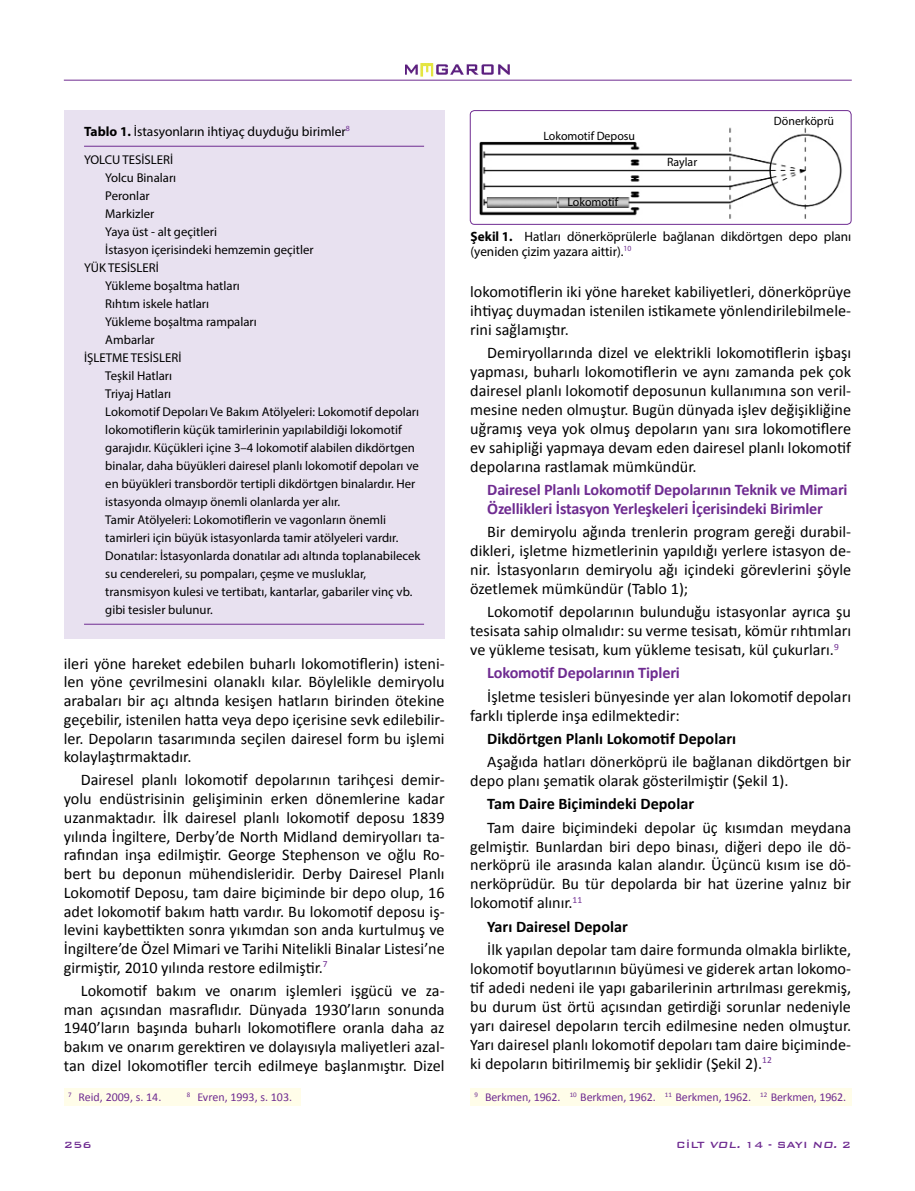
<style>
.page{position:relative;width:915px;height:1191px;background:#fff}
.page>*{position:absolute;margin:0;border:0;box-sizing:border-box;transform-origin:0 0}
.t1{font:16.2px/18.9px "Calibri";color:#000;text-align:justify}
.t2{font:700 16.2px/18.9px "Calibri";letter-spacing:-.01em;color:#6f2c91}
.t3{font:700 16.2px "Calibri";color:#000}
.t4{font:13.5px/15px "Myriad Pro";color:#000}
.t5{font:12.75px "Myriad Pro";color:#000}
.t6{font:12.15px "Myriad Pro";color:#000}
.t7{font:12px "Calibri";letter-spacing:-.01em;color:#6f2c91}
.t8{font:500 12px "Bank Gothic BT";color:#6f2c91}
.s1{font-weight:700}
.s2{font-style:italic}
</style>
<div class="page">
<div style="left:64px;top:1088px;width:118px;height:17px;background:#fffde9"></div>
<div style="left:470px;top:1088px;width:95px;height:17px;background:#fffde9"></div>
<div style="left:565px;top:1088px;width:95px;height:17px;background:#fffde9"></div>
<div style="left:660px;top:1088px;width:95px;height:17px;background:#fffde9"></div>
<div style="left:755px;top:1088px;width:95px;height:17px;background:#fffde9"></div>
<div style="left:182px;top:1088px;width:119px;height:17px;background:#fffde9"></div>
<div style="left:64px;top:111px;width:380px;height:528px;background:#e8e1f0"></div>
<hr style="left:84px;top:146px;width:340px;height:1px;background:#6f2c91">
<hr style="left:84px;top:624px;width:340px;height:1px;background:#6f2c91">
<img style="left:470px;top:127px;width:372px;height:97px">
<div style="left:470px;top:110px;width:381px;height:115px;border:1px solid #6f2c91;border-radius:4px"></div>
<img style="left:405px;top:64px;width:104px;height:16px">
<hr style="left:64px;top:80px;width:787px;height:1px;background:#6f2c91">
<p class="t4" style="left:84px;top:123px;width:267px"><span class="s1">Tablo 1.</span> İstasyonların ihtiyaç duyduğu birimler<sup>8</sup></p>
<p class="t5" style="left:84px;top:152px;width:90px">YOLCU TESİSLERİ</p>
<p class="t5" style="left:105px;top:170px;width:72px">Yolcu Binaları</p>
<p class="t5" style="left:105px;top:188px;width:46px">Peronlar</p>
<p class="t5" style="left:105px;top:206px;width:50px">Markizler</p>
<p class="t5" style="left:105px;top:224px;width:113px">Yaya üst - alt geçitleri</p>
<p class="t5" style="left:105px;top:242px;width:210px">İstasyon içerisindeki hemzemin geçitler</p>
<p class="t5" style="left:84px;top:260px;width:76px">YÜK TESİSLERİ</p>
<p class="t5" style="left:105px;top:278px;width:136px">Yükleme boşaltma hatları</p>
<p class="t5" style="left:105px;top:296px;width:105px">Rıhtım iskele hatları</p>
<p class="t5" style="left:105px;top:314px;width:153px">Yükleme boşaltma rampaları</p>
<p class="t5" style="left:105px;top:332px;width:51px">Ambarlar</p>
<p class="t5" style="left:84px;top:350px;width:99px">İŞLETME TESİSLERİ</p>
<p class="t5" style="left:105px;top:368px;width:68px">Teşkil Hatları</p>
<p class="t5" style="left:105px;top:386px;width:67px">Triyaj Hatları</p>
<p class="t5" style="left:105px;top:404px;width:315px">Lokomotif Depoları Ve Bakım Atölyeleri: Lokomotif depoları</p>
<p class="t5" style="left:105px;top:422px;width:298px">lokomotiflerin küçük tamirlerinin yapılabildiği lokomotif</p>
<p class="t5" style="left:105px;top:440px;width:311px">garajıdır. Küçükleri içine 3–4 lokomotif alabilen dikdörtgen</p>
<p class="t5" style="left:105px;top:458px;width:315px">binalar, daha büyükleri dairesel planlı lokomotif depoları ve</p>
<p class="t5" style="left:105px;top:476px;width:311px">en büyükleri transbordör tertipli dikdörtgen binalardır. Her</p>
<p class="t5" style="left:105px;top:494px;width:236px">istasyonda olmayıp önemli olanlarda yer alır.</p>
<p class="t5" style="left:105px;top:512px;width:282px">Tamir Atölyeleri: Lokomotiflerin ve vagonların önemli</p>
<p class="t5" style="left:105px;top:530px;width:294px">tamirleri için büyük istasyonlarda tamir atölyeleri vardır.</p>
<p class="t5" style="left:105px;top:548px;width:316px">Donatılar: İstasyonlarda donatılar adı altında toplanabilecek</p>
<p class="t5" style="left:105px;top:566px;width:262px">su cendereleri, su pompaları, çeşme ve musluklar,</p>
<p class="t5" style="left:105px;top:584px;width:308px">transmisyon kulesi ve tertibatı, kantarlar, gabariler vinç vb.</p>
<p class="t5" style="left:105px;top:602px;width:109px">gibi tesisler bulunur.</p>
<p class="t1" style="left:64px;top:654px;width:382px">ileri yöne hareket edebilen buharlı lokomotiflerin) isteni&shy;len yöne çevrilmesini olanaklı kılar. Böylelikle demiryolu arabaları bir açı altında kesişen hatların birinden ötekine geçebilir, istenilen hatta veya depo içerisine sevk edilebilir&shy;ler. Depoların tasarımında seçilen dairesel form bu işlemi kolaylaştırmaktadır.</p>
<p class="t1" style="left:64px;top:770px;width:382px;text-indent:17px">Dairesel planlı lokomotif depolarının tarihçesi demir&shy;yolu endüstrisinin gelişiminin erken dönemlerine kadar uzanmaktadır. İlk dairesel planlı lokomotif deposu 1839 yılında İngiltere, Derby’de North Midland demiryolları ta&shy;rafından inşa edilmiştir. George Stephenson ve oğlu Ro&shy;bert bu deponun mühendisleridir. Derby Dairesel Planlı Lokomotif Deposu, tam daire biçiminde bir depo olup, 16 adet lokomotif bakım hattı vardır. Bu lokomotif deposu iş&shy;levini kaybettikten sonra yıkımdan son anda kurtulmuş ve İngiltere’de Özel Mimari ve Tarihi Nitelikli Binalar Listesi’ne girmiştir, 2010 yılında restore edilmiştir.<sup>7</sup></p>
<p class="t1" style="left:64px;top:981px;width:382px;text-indent:17px">Lokomotif bakım ve onarım işlemleri işgücü ve za&shy;man açısından masraflıdır. Dünyada 1930’ların sonunda 1940’ların başında buharlı lokomotiflere oranla daha az bakım ve onarım gerektiren ve dolayısıyla maliyetleri azal&shy;tan dizel lokomotifler tercih edilmeye başlanmıştır. Dizel</p>
<p class="t6" style="left:543px;top:128px;width:93px">Lokomotif Deposu</p>
<p class="t6" style="left:567px;top:195px;width:52px">Lokomotif</p>
<p class="t6" style="left:666px;top:154px;width:32px">Raylar</p>
<p class="t6" style="left:773px;top:114px;width:62px">Dönerköprü</p>
<p class="t4" style="left:470px;top:228px;width:382px"><span class="s1">Şekil 1.</span> Hatları dönerköprülerle bağlanan dikdörtgen depo planı (yeniden çizim yazara aittir).<sup>10</sup></p>
<p class="t1" style="left:470px;top:282px;width:382px">lokomotiflerin iki yöne hareket kabiliyetleri, dönerköprüye ihtiyaç duymadan istenilen istikamete yönlendirilebilmele&shy;rini sağlamıştır.</p>
<p class="t1" style="left:470px;top:343px;width:382px;text-indent:17px">Demiryollarında dizel ve elektrikli lokomotiflerin işbaşı yapması, buharlı lokomotiflerin ve aynı zamanda pek çok dairesel planlı lokomotif deposunun kullanımına son veril&shy;mesine neden olmuştur. Bugün dünyada işlev değişikliğine uğramış veya yok olmuş depoların yanı sıra lokomotiflere ev sahipliği yapmaya devam eden dairesel planlı lokomotif depolarına rastlamak mümkündür.</p>
<p class="t2" style="left:487px;top:480px;width:362px">Dairesel Planlı Lokomotif Depolarının Teknik ve Mimari<br>Özellikleri İstasyon Yerleşkeleri İçerisindeki Birimler</p>
<p class="t1" style="left:470px;top:522px;width:382px;text-indent:17px">Bir demiryolu ağında trenlerin program gereği durabil&shy;dikleri, işletme hizmetlerinin yapıldığı yerlere istasyon de&shy;nir. İstasyonların demiryolu ağı içindeki görevlerini şöyle özetlemek mümkündür (Tablo 1);</p>
<p class="t1" style="left:470px;top:602px;width:382px;text-indent:17px">Lokomotif depolarının bulunduğu istasyonlar ayrıca şu tesisata sahip olmalıdır: su verme tesisatı, kömür rıhtımları ve yükleme tesisatı, kum yükleme tesisatı, kül çukurları.<sup>9</sup></p>
<p class="t2" style="left:487px;top:663px;width:194px">Lokomotif Depolarının Tipleri</p>
<p class="t1" style="left:470px;top:687px;width:382px;text-indent:17px">İşletme tesisleri bünyesinde yer alan lokomotif depoları farklı tiplerde inşa edilmektedir:</p>
<p class="t3" style="left:487px;top:728px;width:250px">Dikdörtgen Planlı Lokomotif Depoları</p>
<p class="t1" style="left:470px;top:752px;width:382px;text-indent:17px">Aşağıda hatları dönerköprü ile bağlanan dikdörtgen bir depo planı şematik olarak gösterilmiştir (Şekil 1).</p>
<p class="t3" style="left:487px;top:793px;width:208px">Tam Daire Biçimindeki Depolar</p>
<p class="t1" style="left:470px;top:817px;width:382px;text-indent:17px">Tam daire biçimindeki depolar üç kısımdan meydana gelmiştir. Bunlardan biri depo binası, diğeri depo ile dö&shy;nerköprü ile arasında kalan alandır. Üçüncü kısım ise dö&shy;nerköprüdür. Bu tür depolarda bir hat üzerine yalnız bir lokomotif alınır.<sup>11</sup></p>
<p class="t3" style="left:487px;top:916px;width:142px">Yarı Dairesel Depolar</p>
<p class="t1" style="left:470px;top:940px;width:382px;text-indent:17px">İlk yapılan depolar tam daire formunda olmakla birlikte, lokomotif boyutlarının büyümesi ve giderek artan lokomo&shy;tif adedi nedeni ile yapı gabarilerinin artırılması gerekmiş, bu durum üst örtü açısından getirdiği sorunlar nedeniyle yarı dairesel depoların tercih edilmesine neden olmuştur.<br>Yarı dairesel planlı lokomotif depoları tam daire biçiminde&shy;ki depoların bitirilmemiş bir şeklidir (Şekil 2).<sup>12</sup></p>
<p class="t7" style="left:68px;top:1089px;width:95px"><sup>7</sup> Reid, 2009, s. 14.</p>
<p class="t7" style="left:474px;top:1089px;width:373px"><sup>9</sup> Berkmen, 1962. <sup>10</sup> Berkmen, 1962. <sup>11</sup> Berkmen, 1962. <sup>12</sup> Berkmen, 1962.</p>
<p class="t7" style="left:187px;top:1089px;width:107px"><sup>8</sup> Evren, 1993, s. 103.</p>
<p class="t8" style="left:64px;top:1138px;width:29px">256</p>
<p class="t8" style="left:676px;top:1138px;width:176px">CİLT <span class="s2">VOL.</span> 14 - SAYI <span class="s2">NO.</span> 2</p>
</div>
